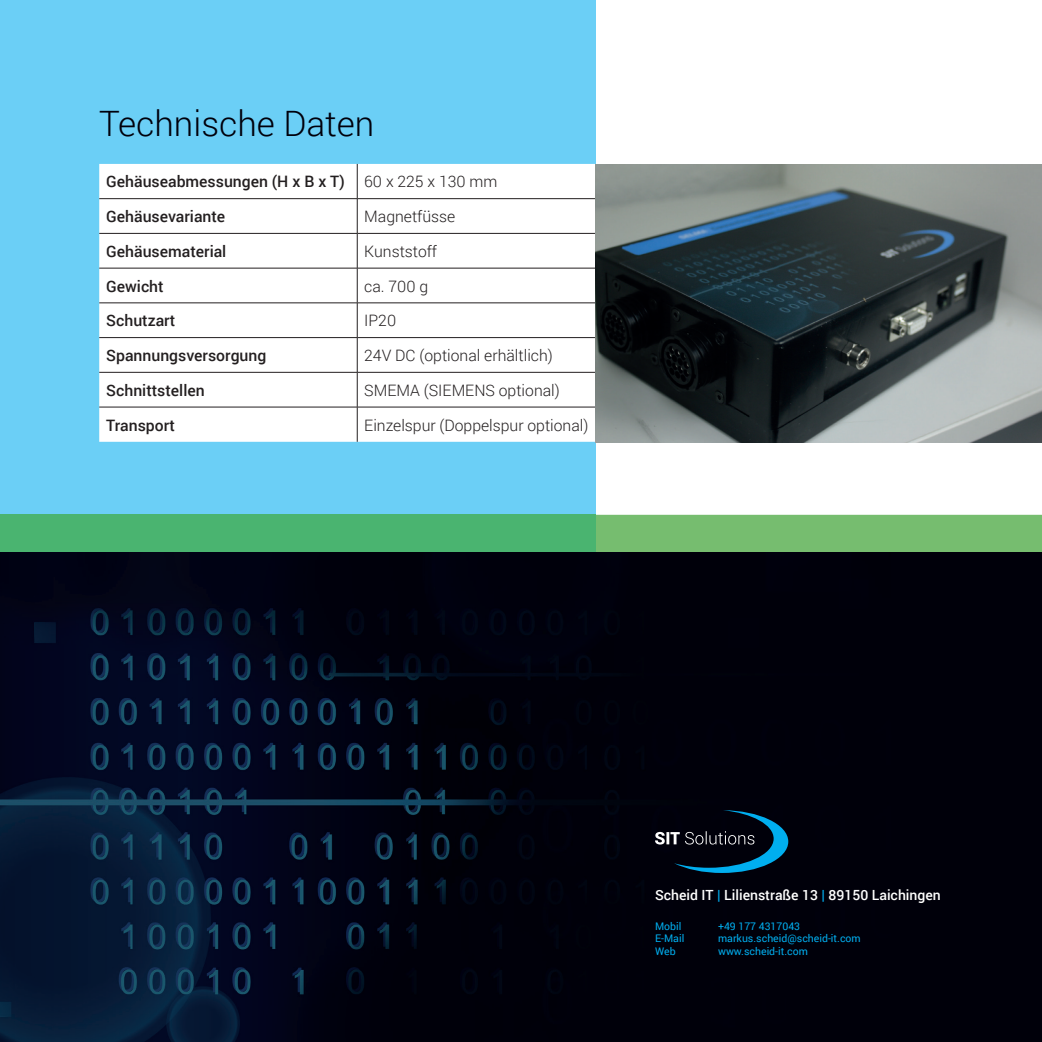
<style>
.page{position:relative;width:1042px;height:1042px;background:#fff}
.page>*{position:absolute;margin:0;border:0;box-sizing:border-box;transform-origin:0 0}
.t1{font:300 35px "Roboto";color:#00000b}
.t2{font:500 15.75px "Roboto";color:#231f20}
.t3{font:300 15.75px "Roboto";color:#231f20}
.t4{font:500 14px "Roboto";color:#fff}
.t5{font:10.5px "Roboto";color:#00aeef}
.s1{font-weight:300}
.s2{font-weight:700;color:#00aeef}
</style>
<div class="page">
<div style="left:0;top:0;width:595px;height:515px;background:#6bcff6"></div>
<div style="left:595px;top:515px;width:447px;height:37px;background:#76bd6f"></div>
<div style="left:0;top:515px;width:595px;height:37px;background:#4ab470"></div>
<svg style="left:99px;top:164px;width:496px;height:278px;background:#fbfcfd"></svg>
<hr style="left:357px;top:164px;width:1px;height:34px;background:#231f20">
<hr style="left:99px;top:198px;width:258px;height:1px;background:#231f20">
<hr style="left:357px;top:198px;width:238px;height:1px;background:#231f20">
<hr style="left:357px;top:199px;width:1px;height:34px;background:#231f20">
<hr style="left:99px;top:233px;width:258px;height:1px;background:#231f20">
<hr style="left:357px;top:233px;width:238px;height:1px;background:#231f20">
<hr style="left:357px;top:234px;width:1px;height:34px;background:#231f20">
<hr style="left:99px;top:268px;width:258px;height:1px;background:#231f20">
<hr style="left:357px;top:268px;width:238px;height:1px;background:#231f20">
<hr style="left:357px;top:268px;width:1px;height:35px;background:#231f20">
<hr style="left:99px;top:302px;width:258px;height:1px;background:#231f20">
<hr style="left:357px;top:302px;width:238px;height:1px;background:#231f20">
<hr style="left:357px;top:303px;width:1px;height:34px;background:#231f20">
<hr style="left:99px;top:337px;width:258px;height:1px;background:#231f20">
<hr style="left:357px;top:337px;width:238px;height:1px;background:#231f20">
<hr style="left:357px;top:338px;width:1px;height:34px;background:#231f20">
<hr style="left:99px;top:372px;width:258px;height:1px;background:#231f20">
<hr style="left:357px;top:372px;width:238px;height:1px;background:#231f20">
<hr style="left:357px;top:372px;width:1px;height:35px;background:#231f20">
<hr style="left:99px;top:407px;width:258px;height:1px;background:#231f20">
<hr style="left:357px;top:407px;width:238px;height:1px;background:#231f20">
<hr style="left:357px;top:407px;width:1px;height:35px;background:#231f20">
<img style="left:0;top:552px;width:1042px;height:490px">
<img style="left:595px;top:164px;width:447px;height:278px">
<svg style="left:655px;top:810px;width:133px;height:63px;background:#0a2335"></svg>
<h1 class="t1" style="left:99px;top:99px;width:277px">Technische Daten</h1>
<p class="t2" style="left:106px;top:171px;width:393px">Gehäuseabmessungen (H x B x T) <span class="s1">60 x 225 x 130 mm</span></p>
<p class="t2" style="left:106px;top:205px;width:121px">Gehäusevariante</p>
<p class="t3" style="left:364px;top:206px;width:93px">Magnetfüsse</p>
<p class="t2" style="left:106px;top:240px;width:122px">Gehäusematerial</p>
<p class="t3" style="left:364px;top:240px;width:74px">Kunststoff</p>
<p class="t2" style="left:106px;top:275px;width:59px">Gewicht</p>
<p class="t3" style="left:364px;top:275px;width:65px">ca. 700 g</p>
<p class="t2" style="left:106px;top:310px;width:71px">Schutzart</p>
<p class="t3" style="left:364px;top:310px;width:33px">IP20</p>
<p class="t2" style="left:106px;top:344px;width:162px">Spannungsversorgung</p>
<p class="t3" style="left:364px;top:345px;width:190px">24V DC (optional erhältlich)</p>
<p class="t2" style="left:106px;top:379px;width:100px">Schnittstellen</p>
<p class="t3" style="left:364px;top:379px;width:197px">SMEMA (SIEMENS optional)</p>
<p class="t2" style="left:106px;top:414px;width:70px">Transport</p>
<p class="t3" style="left:364px;top:414px;width:226px">Einzelspur (Doppelspur optional)</p>
<p class="t4" style="left:655px;top:885px;width:287px">Scheid IT <span class="s2">|</span> Lilienstraße 13 <span class="s2">|</span> 89150 Laichingen</p>
<p class="t5" style="left:655px;top:918px;width:28px">Mobil</p>
<p class="t5" style="left:718px;top:918px;width:84px">+49 177 4317043</p>
<p class="t5" style="left:655px;top:931px;width:31px">E-Mail</p>
<p class="t5" style="left:718px;top:931px;width:144px">markus.scheid@scheid-it.com</p>
<p class="t5" style="left:655px;top:944px;width:22px">Web</p>
<p class="t5" style="left:718px;top:944px;width:91px">www.scheid-it.com</p>
</div>
